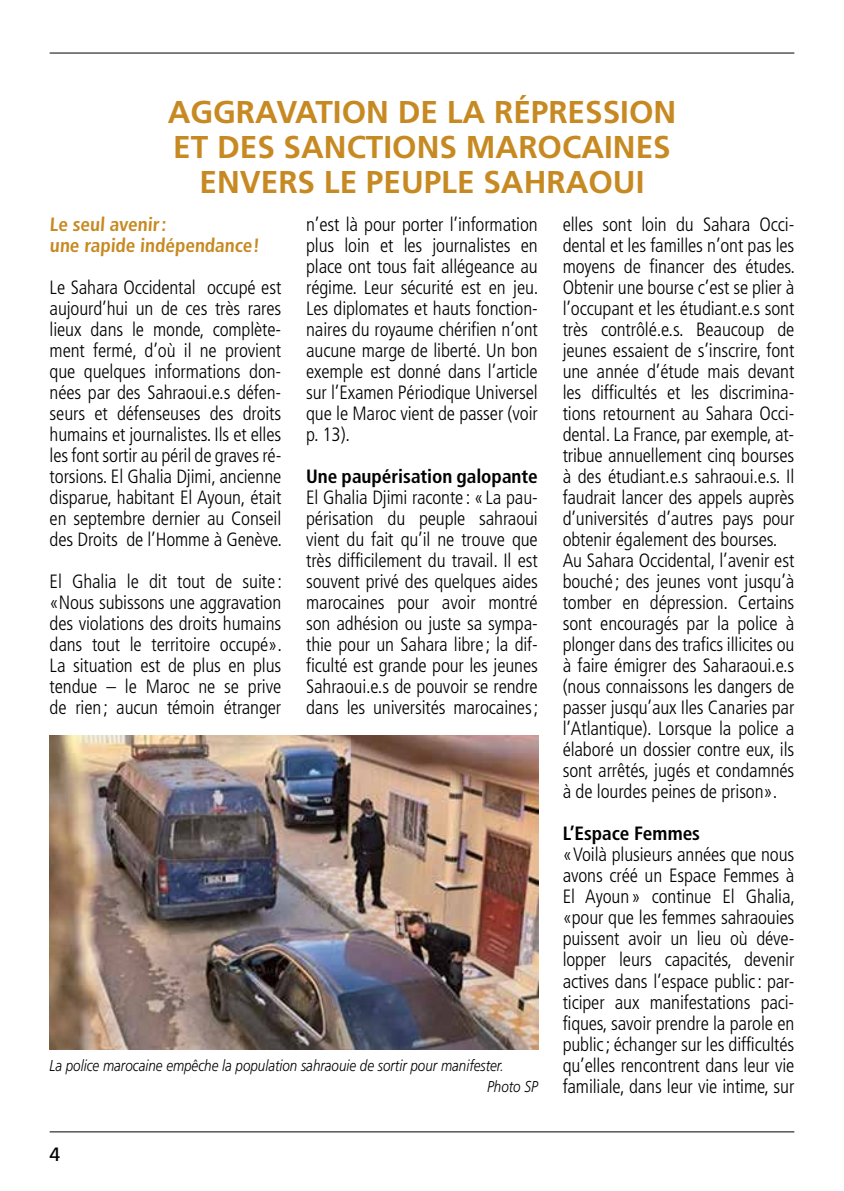
<style>
.page{position:relative;width:844px;height:1191px;background:#fff}
.page>*{position:absolute;margin:0;border:0;box-sizing:border-box;transform-origin:0 0}
.t1{font:700 31.5px/35px "Frutiger";color:#c78a22;text-align:center}
.t2{font:300 condensed 19.25px/21px "Frutiger";letter-spacing:-.005em;color:#000;text-align:justify}
.t3{font:700 condensed 19.25px "Frutiger";letter-spacing:-.005em;color:#000}
.t4{font:700 condensed 19.25px/21px "Frutiger";color:#c78a22}
.t5{font:19.25px "Frutiger";color:#000}
.t6{font:italic 300 15.75px/21px "Frutiger";color:#000;scale:.85 1}
</style>
<div class="page">
<hr style="left:50px;top:1131px;width:744px;height:1px;background:#000">
<hr style="left:50px;top:53px;width:744px;height:1px;background:#000">
<img style="left:50px;top:735px;width:488px;height:314px">
<h1 class="t1" style="left:168px;top:94px;width:510px">AGGRAVATION DE LA RÉPRESSION<br>ET DES SANCTIONS MAROCAINES<br>ENVERS LE PEUPLE SAHRAOUI</h1>
<p class="t4" style="left:50px;top:214px;width:213px">Le seul avenir:<br>une rapide indépendance!</p>
<p class="t2" style="left:50px;top:277px;width:234px">Le Sahara Occidental occupé est aujourd’hui un de ces très rares lieux dans le monde, complète&shy;ment fermé, d’où il ne provient que quelques informations don&shy;nées par des Sahraoui.e.s défen&shy;seurs et défenseuses des droits humains et journalistes. Ils et elles les font sortir au péril de graves ré&shy;torsions. El Ghalia Djimi, ancienne disparue, habitant El Ayoun, était en septembre dernier au Conseil des Droits de l’Homme à Genève.</p>
<p class="t2" style="left:50px;top:571px;width:234px">El Ghalia le dit tout de suite : «Nous subissons une aggravation des violations des droits humains dans tout le territoire occupé».<br>La situation est de plus en plus tendue – le Maroc ne se prive de rien; aucun témoin étranger</p>
<p class="t2" style="left:306px;top:214px;width:234px">n’est là pour porter l’information plus loin et les journalistes en place ont tous fait allégeance au régime. Leur sécurité est en jeu.<br>Les diplomates et hauts fonction&shy;naires du royaume chérifien n’ont aucune marge de liberté. Un bon exemple est donné dans l’article sur l’Examen Périodique Universel que le Maroc vient de passer (voir p. 13).</p>
<p class="t3" style="left:306px;top:465px;width:233px">Une paupérisation galopante</p>
<p class="t2" style="left:306px;top:487px;width:234px">El Ghalia Djimi raconte : «La pau&shy;périsation du peuple sahraoui vient du fait qu’il ne trouve que très difficilement du travail. Il est souvent privé des quelques aides marocaines pour avoir montré son adhésion ou juste sa sympa&shy;thie pour un Sahara libre ; la dif&shy;ficulté est grande pour les jeunes Sahraoui.e.s de pouvoir se rendre dans les universités marocaines;</p>
<p class="t2" style="left:562px;top:214px;width:234px;text-align:left">elles sont loin du Sahara Occi&shy;dental et les familles n’ont pas les moyens de financer des études.<br>Obtenir une bourse c’est se plier à l’occupant et les étudiant.e.s sont très contrôlé.e.s. Beaucoup de jeunes essaient de s’inscrire, font une année d’étude mais devant les difficultés et les discrimina&shy;tions retournent au Sahara Occi&shy;dental. La France, par exemple, at&shy;tribue annuellement cinq bourses à des étudiant.e.s sahraoui.e.s. Il faudrait lancer des appels auprès d’universités d’autres pays pour obtenir également des bourses.<br>Au Sahara Occidental, l’avenir est bouché ; des jeunes vont jusqu’à tomber en dépression. Certains sont encouragés par la police à plonger dans des trafics illicites ou à faire émigrer des Saharaoui.e.s (nous connaissons les dangers de passer jusqu’aux Iles Canaries par l’Atlantique). Lorsque la police a élaboré un dossier contre eux, ils sont arrêtés, jugés et condamnés à de lourdes peines de prison».</p>
<p class="t3" style="left:562px;top:822px;width:139px">L’Espace Femmes</p>
<p class="t2" style="left:562px;top:844px;width:234px">«Voilà plusieurs années que nous avons créé un Espace Femmes à El Ayoun» continue El Ghalia, «pour que les femmes sahraouies puissent avoir un lieu où déve&shy;lopper leurs capacités, devenir actives dans l’espace public: par&shy;ticiper aux manifestations paci&shy;fiques, savoir prendre la parole en public; échanger sur les difficultés qu’elles rencontrent dans leur vie familiale, dans leur vie intime, sur</p>
<p class="t6" style="left:487px;top:1055px;width:61px;text-indent:-437px">La police marocaine empêche la population sahraouie de sortir pour manifester.<br>Photo SP</p>
<p class="t5" style="left:50px;top:1142px;width:12px">4</p>
</div>
